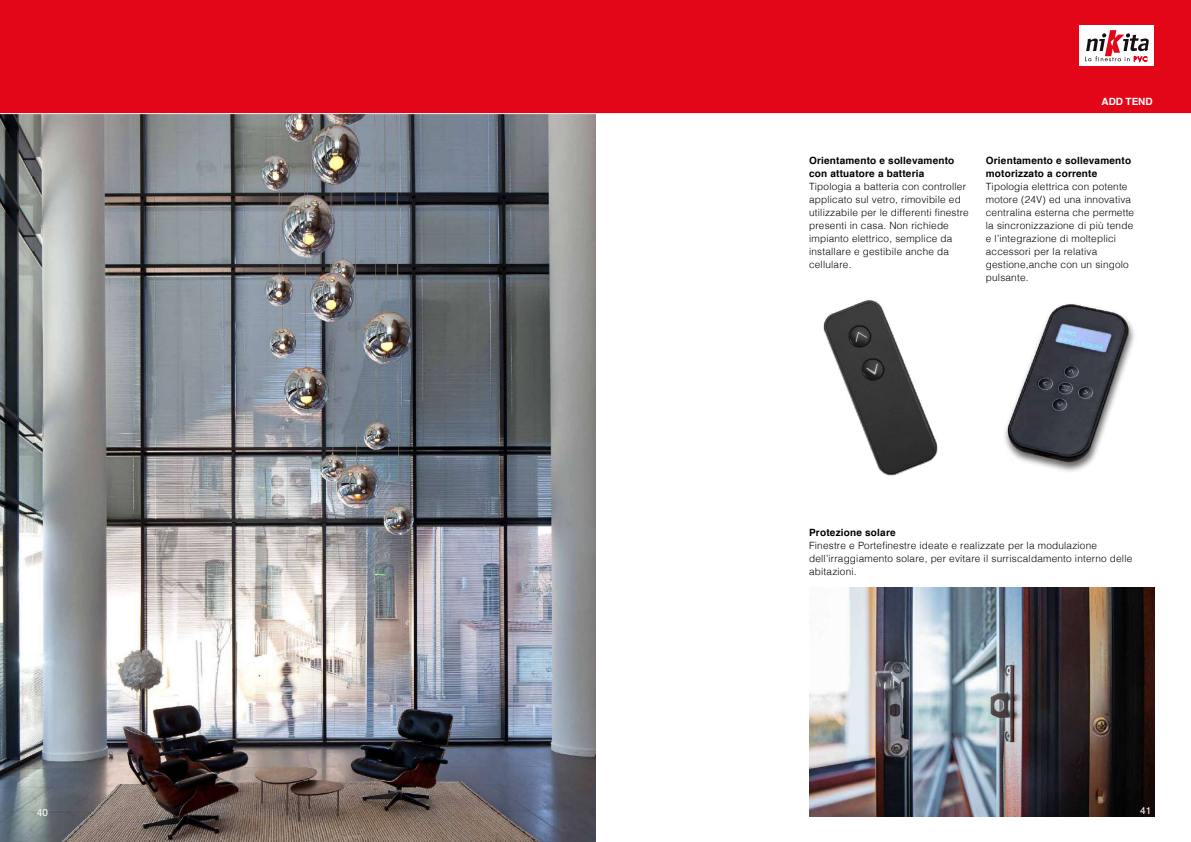
<style>
.page{position:relative;width:1191px;height:842px;background:#fff}
.page>*{position:absolute;margin:0;border:0;box-sizing:border-box;transform-origin:0 0}
.t1{font:300 10px/13px "Helvetica";letter-spacing:.02em;color:#000}
.t2{font:700 10px/13px "Helvetica";letter-spacing:.02em;color:#000}
.t3{font:700 10px "Helvetica";letter-spacing:-.01em;color:#fff}
.t4{font:10px "Helvetica";color:#fff}
</style>
<div class="page">
<img style="left:0;top:114px;width:595px;height:728px">
<img style="left:809px;top:587px;width:345px;height:229px">
<img style="left:823px;top:299px;width:115px;height:177px">
<img style="left:1004px;top:304px;width:131px;height:168px">
<div style="left:0;top:0;width:1191px;height:114px;background:#e30518"></div>
<div style="left:1079px;top:26px;width:75px;height:40px;background:#fff"></div>
<svg style="left:1085px;top:13px;width:64px;height:50px"></svg>
<p class="t3" style="left:1101px;top:94px;width:52px">ADD TEND</p>
<p class="t2" style="left:809px;top:154px;width:147px">Orientamento e sollevamento con attuatore a batteria</p>
<p class="t1" style="left:809px;top:180px;width:161px">Tipologia a batteria con controller applicato sul vetro, rimovibile ed utilizzabile per le differenti finestre presenti in casa. Non richiede impianto elettrico, semplice da installare e gestibile anche da cellulare.</p>
<p class="t2" style="left:986px;top:154px;width:147px">Orientamento e sollevamento motorizzato a corrente</p>
<p class="t1" style="left:986px;top:180px;width:150px">Tipologia elettrica con potente motore (24V) ed una innovativa centralina esterna che permette la sincronizzazione di più tende e l’integrazione di molteplici accessori per la relativa gestione,anche con un singolo pulsante.</p>
<p class="t2" style="left:809px;top:526px;width:88px">Protezione solare</p>
<p class="t1" style="left:809px;top:538px;width:325px">Finestre e Portefinestre ideate e realizzate per la modulazione dell’irraggiamento solare, per evitare il surriscaldamento interno delle abitazioni.</p>
<p class="t4" style="left:37px;top:805px;width:13px">40</p>
<p class="t4" style="left:1140px;top:802px;width:13px">41</p>
</div>
